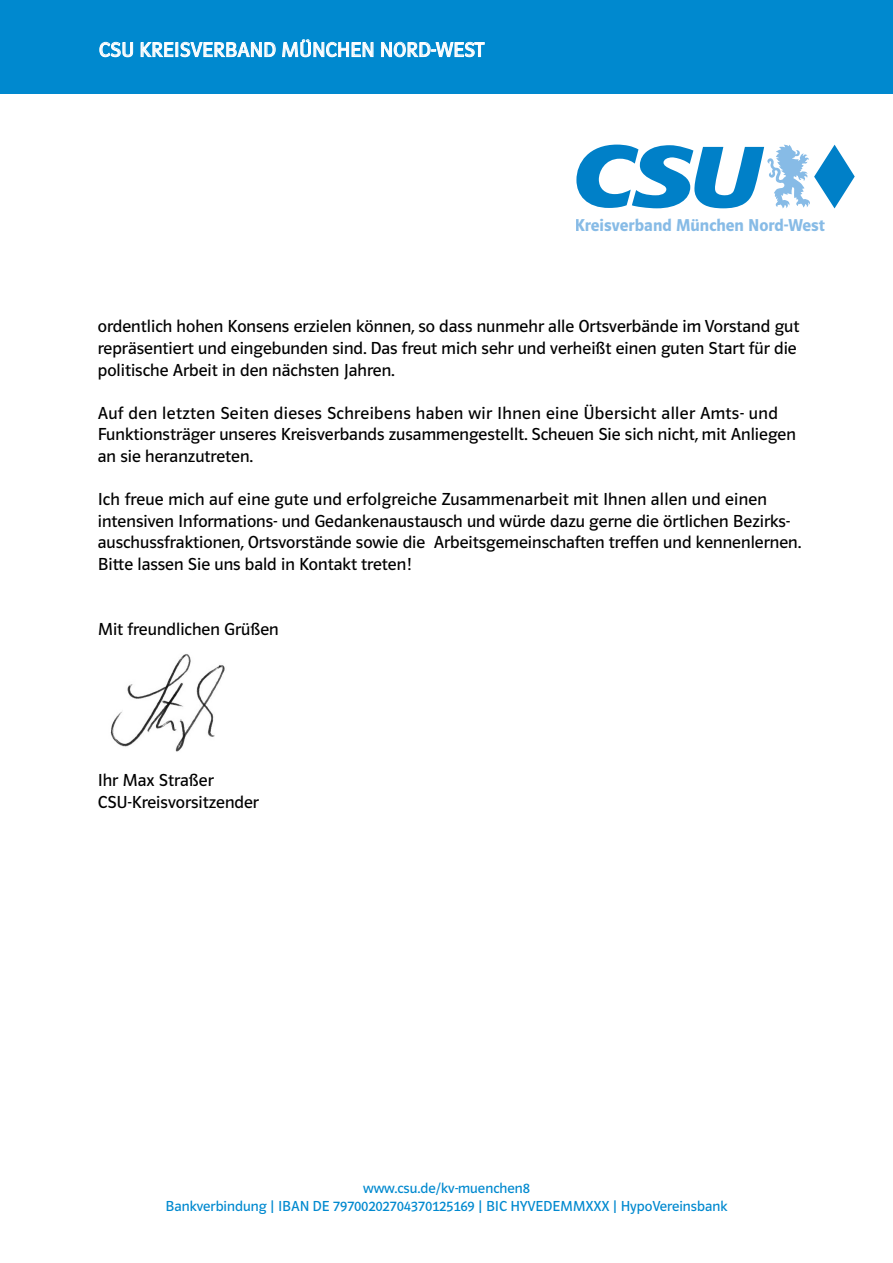
<style>
.page{position:relative;width:893px;height:1263px;background:#fff}
.page>*{position:absolute;margin:0;border:0;box-sizing:border-box;transform-origin:0 0}
.t1{font:21px "CSU Schrift 2000";letter-spacing:.01em;color:#fff}
.t2{font:18px/21.6px "Polo 22 R Buch";color:#000}
.t3{font:600 17.85px "Polo 22 R";color:#87bbe6}
.t4{font:15px/18px "Polo 22 R Buch";color:#0089cf;text-align:center}
</style>
<div class="page">
<div style="left:0;top:0;width:893px;height:94px;background:#0089cf"></div>
<svg style="left:99px;top:42px;width:34px;height:16px"></svg>
<svg style="left:140px;top:42px;width:136px;height:15px"></svg>
<svg style="left:282px;top:39px;width:92px;height:19px"></svg>
<svg style="left:381px;top:42px;width:104px;height:16px"></svg>
<svg style="left:576px;top:145px;width:279px;height:63px"></svg>
<img style="left:110px;top:654px;width:115px;height:98px">
<p class="t1" style="left:99px;top:38px;width:386px">CSU KREISVERBAND MÜNCHEN NORD-WEST</p>
<p class="t3" style="left:575px;top:215px;width:252px">Kreisverband München Nord-West</p>
<p class="t2" style="left:98px;top:316px;width:703px">ordentlich hohen Konsens erzielen können, so dass nunmehr alle Ortsverbände im Vorstand gut repräsentiert und eingebunden sind. Das freut mich sehr und verheißt einen guten Start für die politische Arbeit in den nächsten Jahren.</p>
<p class="t2" style="left:98px;top:402px;width:700px">Auf den letzten Seiten dieses Schreibens haben wir Ihnen eine Übersicht aller Amts- und<br>Funktionsträger unseres Kreisverbands zusammengestellt. Scheuen Sie sich nicht, mit Anliegen an sie heranzutreten.</p>
<p class="t2" style="left:98px;top:489px;width:705px">Ich freue mich auf eine gute und erfolgreiche Zusammenarbeit mit Ihnen allen und einen intensiven Informations- und Gedankenaustausch und würde dazu gerne die örtlichen Bezirks&shy;auschussfraktionen, Ortsvorstände sowie die Arbeitsgemeinschaften treffen und kennenlernen.<br>Bitte lassen Sie uns bald in Kontakt treten!</p>
<p class="t2" style="left:98px;top:618px;width:182px">Mit freundlichen Grüßen</p>
<p class="t2" style="left:98px;top:769px;width:163px">Ihr Max Straßer<br>CSU-Kreisvorsitzender</p>
<p class="t4" style="left:166px;top:1179px;width:563px">www.csu.de/kv-muenchen8<br>Bankverbindung | IBAN DE 79700202704370125169 | BIC HYVEDEMMXXX | HypoVereinsbank</p>
</div>
